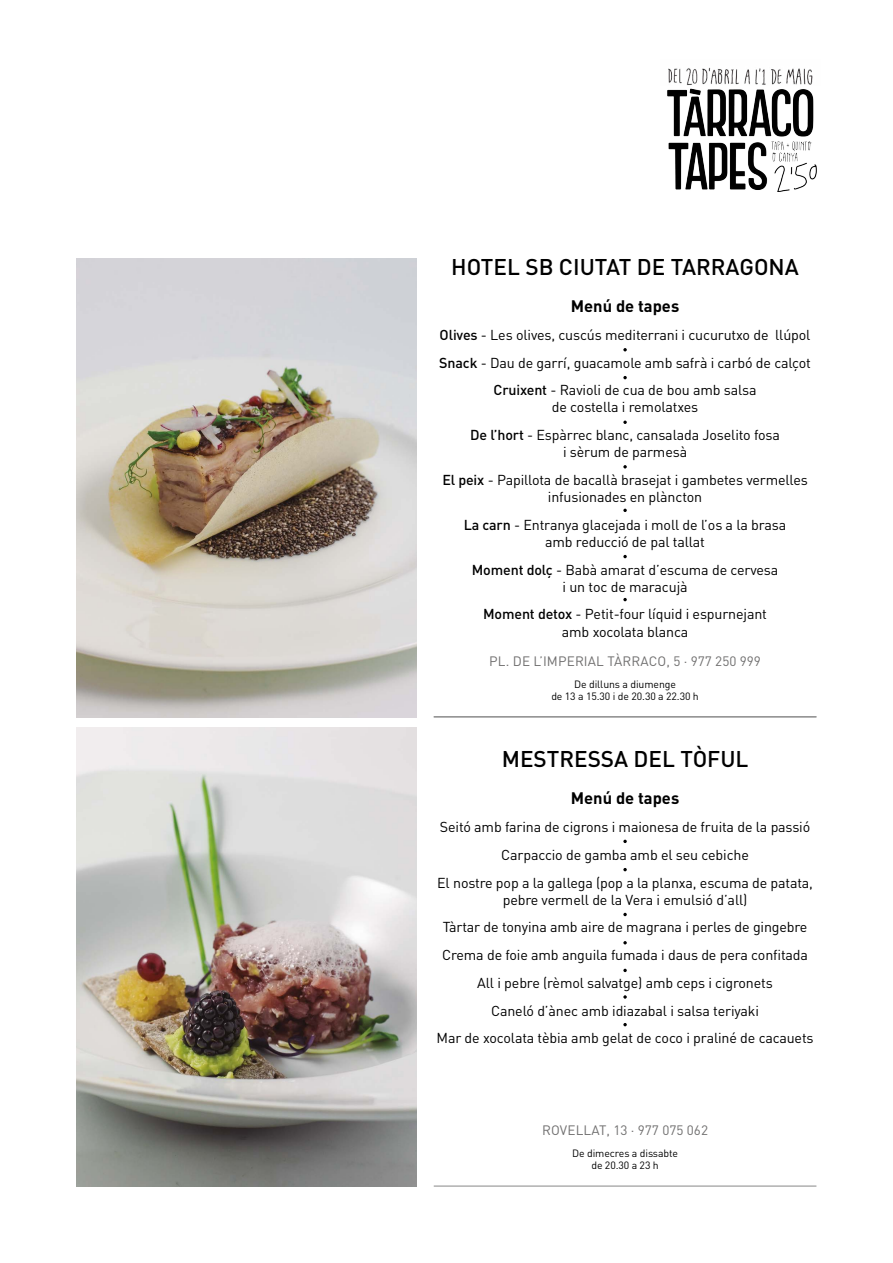
<style>
.page{position:relative;width:893px;height:1263px;background:#fff}
.page>*{position:absolute;margin:0;border:0;box-sizing:border-box;transform-origin:0 0}
.t1{font:500 22.5px "DINOT";color:#000}
.t2{font:700 16.5px "DINOT";color:#000}
.t3{font:14.25px/27.8px "DINOT";letter-spacing:-.01em;color:#000;text-align:center}
.t4{font:13.5px "DINOT";letter-spacing:.01em;color:#706f6f}
.t5{font:10.5px/12px "DINOT";letter-spacing:-.01em;color:#000;text-align:center}
.s1{font-weight:500}
</style>
<div class="page">
<img style="left:667px;top:88px;width:150px;height:104px">
<img style="left:668px;top:67px;width:145px;height:18px">
<hr style="left:434px;top:1186px;width:382px;height:1px;background:#878787">
<hr style="left:434px;top:716px;width:382px;height:1px;background:#878787">
<img style="left:76px;top:258px;width:341px;height:459px">
<img style="left:76px;top:727px;width:341px;height:459px">
<svg style="left:623px;top:348px;width:4px;height:3px"></svg>
<svg style="left:623px;top:376px;width:4px;height:3px"></svg>
<svg style="left:623px;top:465px;width:4px;height:3px"></svg>
<svg style="left:623px;top:555px;width:4px;height:3px"></svg>
<svg style="left:623px;top:421px;width:4px;height:3px"></svg>
<svg style="left:623px;top:509px;width:4px;height:3px"></svg>
<svg style="left:623px;top:598px;width:4px;height:3px"></svg>
<svg style="left:623px;top:840px;width:4px;height:3px"></svg>
<svg style="left:623px;top:941px;width:4px;height:3px"></svg>
<svg style="left:623px;top:995px;width:4px;height:4px"></svg>
<svg style="left:623px;top:913px;width:4px;height:3px"></svg>
<svg style="left:623px;top:969px;width:4px;height:3px"></svg>
<svg style="left:623px;top:1023px;width:4px;height:3px"></svg>
<svg style="left:623px;top:868px;width:4px;height:3px"></svg>
<h1 class="t1" style="left:451px;top:251px;width:349px">HOTEL SB CIUTAT DE TARRAGONA</h1>
<p class="t2" style="left:571px;top:295px;width:110px">Menú de tapes</p>
<p class="t3" style="left:439px;top:320px;width:373px"><span class="s1">Olives</span> - Les olives, cuscús mediterrani i cucurutxo de llúpol<br><span class="s1">Snack</span> - Dau de garrí, guacamole amb safrà i carbó de calçot<br><span class="s1">Cruixent</span> - Ravioli de cua de bou amb salsa</p>
<p class="t3" style="left:470px;top:393px;width:311px">de costella i remolatxes<br><span class="s1">De l’hort</span> - Espàrrec blanc, cansalada Joselito fosa</p>
<p class="t3" style="left:442px;top:438px;width:367px">i sèrum de parmesà<br><span class="s1">El peix</span> - Papillota de bacallà brasejat i gambetes vermelles</p>
<p class="t3" style="left:464px;top:482px;width:324px">infusionades en plàncton<br><span class="s1">La carn</span> - Entranya glacejada i moll de l’os a la brasa</p>
<p class="t3" style="left:472px;top:527px;width:308px">amb reducció de pal tallat<br><span class="s1">Moment dolç</span> - Babà amarat d’escuma de cervesa</p>
<p class="t3" style="left:483px;top:572px;width:285px">i un toc de maracujà<br><span class="s1">Moment detox</span> - Petit-four líquid i espurnejant</p>
<p class="t3" style="left:562px;top:617px;width:128px">amb xocolata blanca</p>
<p class="t4" style="left:489px;top:652px;width:273px">PL. DE L’IMPERIAL TÀRRACO, 5 · 977 250 999</p>
<p class="t5" style="left:551px;top:678px;width:149px">De dilluns a diumenge<br>de 13 a 15.30 i de 20.30 a 22.30 h</p>
<h1 class="t1" style="left:502px;top:744px;width:248px">MESTRESSA DEL TÒFUL</h1>
<p class="t2" style="left:571px;top:787px;width:110px">Menú de tapes</p>
<p class="t3" style="left:437px;top:812px;width:377px">Seitó amb farina de cigrons i maionesa de fruita de la passió<br>Carpaccio de gamba amb el seu cebiche<br>El nostre pop a la gallega (pop a la planxa, escuma de patata,</p>
<p class="t3" style="left:436px;top:885px;width:379px">pebre vermell de la Vera i emulsió d’all)<br>Tàrtar de tonyina amb aire de magrana i perles de gingebre Crema de foie amb anguila fumada i daus de pera confitada All i pebre (rèmol salvatge) amb ceps i cigronets<br>Caneló d’ànec amb idiazabal i salsa teriyaki<br>Mar de xocolata tèbia amb gelat de coco i praliné de cacauets</p>
<p class="t4" style="left:542px;top:1121px;width:167px">ROVELLAT, 13 · 977 075 062</p>
<p class="t5" style="left:572px;top:1147px;width:107px">De dimecres a dissabte de 20.30 a 23 h</p>
</div>
